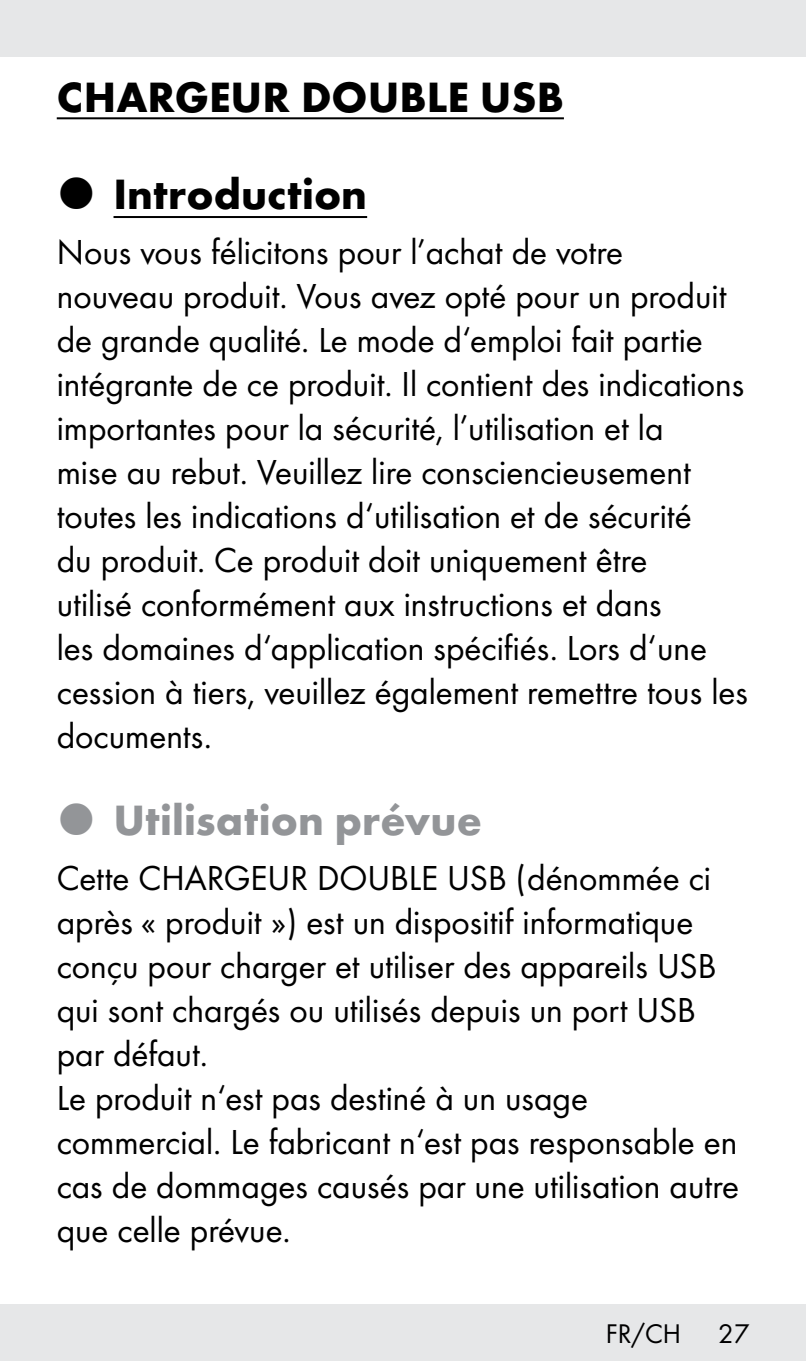
<style>
.page{position:relative;width:806px;height:1361px;background:#fff}
.page>*{position:absolute;margin:0;border:0;box-sizing:border-box;transform-origin:0 0}
.t1{font:700 44px "Futura";color:#000}
.t2{font:700 44px "Futura";color:#939598}
.t3{font:36px/44px "Futura Boo";color:#000}
.t4{font:28px "Futura Boo";color:#000}
</style>
<div class="page">
<div style="left:0;top:1304px;width:805px;height:57px;background:#e6e7e8"></div>
<div style="left:0;top:0;width:805px;height:57px;background:#e6e7e8"></div>
<hr style="left:57px;top:117px;width:506px;height:2px;background:#000">
<hr style="left:113px;top:216px;width:254px;height:2px;background:#000">
<p class="t1" style="left:57px;top:64px;width:508px">CHARGEUR DOUBLE USB</p>
<p class="t1" style="left:113px;top:162px;width:255px">Introduction</p>
<p class="t3" style="left:57px;top:228px;width:692px">Nous vous félicitons pour l’achat de votre nouveau produit. Vous avez opté pour un produit de grande qualité. Le mode d‘emploi fait partie intégrante de ce produit. Il contient des indications importantes pour la sécurité, l’utilisation et la<br>mise au rebut. Veuillez lire consciencieusement toutes les indications d‘utilisation et de sécurité<br>du produit. Ce produit doit uniquement être<br>utilisé conformément aux instructions et dans<br>les domaines d‘application spécifiés. Lors d‘une cession à tiers, veuillez également remettre tous les documents.</p>
<p class="t2" style="left:113px;top:787px;width:369px">Utilisation prévue</p>
<p class="t3" style="left:57px;top:854px;width:683px">Cette CHARGEUR DOUBLE USB (dénommée ci après « produit ») est un dispositif informatique conçu pour charger et utiliser des appareils USB qui sont chargés ou utilisés depuis un port USB par défaut.<br>Le produit n‘est pas destiné à un usage commercial. Le fabricant n‘est pas responsable en cas de dommages causés par une utilisation autre que celle prévue.</p>
<p class="t4" style="left:605px;top:1314px;width:77px">FR/CH</p>
<p class="t4" style="left:717px;top:1314px;width:32px">27</p>
</div>
